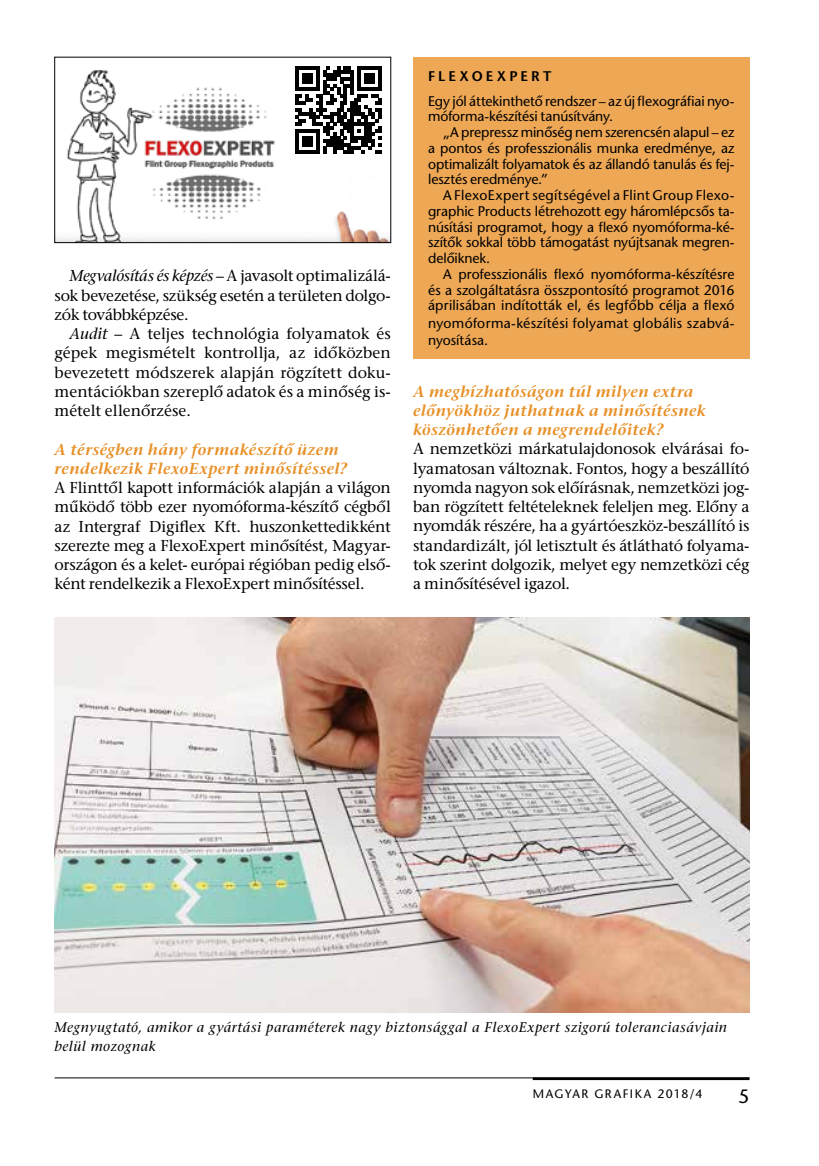
<style>
.page{position:relative;width:819px;height:1166px;background:#fff}
.page>*{position:absolute;margin:0;border:0;box-sizing:border-box;transform-origin:0 0}
.t1{font:19.25px "ITC Stone Sans";color:#000}
.t2{font:15.75px/19.2px "ITC Stone Serif";letter-spacing:-.01em;color:#000;text-align:justify}
.t3{font:italic 600 15.75px/19.2px "ITC Stone Serif";letter-spacing:.025em;color:#e89027}
.t4{font:14px/15.8px "ITC Stone Sans";letter-spacing:-.005em;color:#000;text-align:justify}
.t5{font:italic 14px/19.2px "ITC Stone Serif";letter-spacing:.04em;color:#000}
.t6{font:14px/17.5px "ITC Stone Sans";letter-spacing:.02em;color:#000}
.t7{font:600 14px "ITC Stone Sans";letter-spacing:.22em;color:#000}
.t8{font:12.25px "ITC Stone Sans";letter-spacing:.12em;color:#000}
.s1{font-style:italic}
</style>
<div class="page">
<hr style="left:55px;top:1077px;width:694px;height:1px;background:#000">
<hr style="left:532px;top:1077px;width:217px;height:3px;background:#000">
<div style="left:413px;top:57px;width:336px;height:301px;background:#eda755"></div>
<img style="left:57px;top:70px;width:332px;height:171px">
<div style="left:55px;top:57px;width:336px;height:186px;border:1px solid #000"></div>
<div style="left:289px;top:61px;width:99px;height:99px;background:#fff"></div>
<svg style="left:295px;top:67px;width:87px;height:87px"></svg>
<img style="left:55px;top:618px;width:694px;height:395px">
<p class="t2" style="left:55px;top:268px;width:338px;text-indent:15px"><span class="s1">Megvalósítás és képzés</span> – A javasolt optimalizálá&shy;sok bevezetése, szükség esetén a területen dolgo&shy;zók továbbképzése.</p>
<p class="t2" style="left:55px;top:326px;width:338px;text-indent:15px"><span class="s1">Audit</span> – A teljes technológia folyamatok és gépek megismételt kontrollja, az időközben bevezetett módszerek alapján rögzített doku&shy;mentációkban szereplő adatok és a minőség is&shy;mételt ellenőrzése.</p>
<p class="t3" style="left:55px;top:442px;width:294px">A térségben hány formakészítő üzem rendelkezik FlexoExpert minősítéssel?</p>
<p class="t2" style="left:55px;top:480px;width:338px">A Flinttől kapott információk alapján a világon működő több ezer nyomóforma-készítő cégből az Intergraf Digiflex Kft. huszonkettedikként szerezte meg a FlexoExpert minősítést, Magyar&shy;országon és a kelet- európai régióban pedig első&shy;ként rendelkezik a FlexoExpert minősítéssel.</p>
<p class="t7" style="left:428px;top:69px;width:125px">FLEXOEXPERT</p>
<p class="t4" style="left:428px;top:95px;width:308px">Egy jól áttekinthető rendszer – az új flexográfiai nyo&shy;móforma-készítési tanúsítvány.</p>
<p class="t4" style="left:428px;top:126px;width:308px;text-indent:15px">„A prepressz minőség nem szerencsén alapul – ez a pontos és professzionális munka eredménye, az optimalizált folyamatok és az állandó tanulás és fej&shy;lesztés eredménye.”</p>
<p class="t4" style="left:428px;top:189px;width:308px;text-indent:15px">A FlexoExpert segítségével a Flint Group Flexo&shy;graphic Products létrehozott egy háromlépcsős ta&shy;núsítási programot, hogy a flexó nyomóforma-ké&shy;szítők sokkal több támogatást nyújtsanak megren&shy;delőiknek.</p>
<p class="t4" style="left:428px;top:268px;width:308px;text-indent:15px">A professzionális flexó nyomóforma-készítésre és a szolgáltatásra összpontosító programot 2016 áprilisában indították el, és legfőbb célja a flexó</p>
<p class="t6" style="left:428px;top:316px;width:308px">nyomóforma-készítési folyamat globális szabvá&shy;nyosítása.</p>
<p class="t3" style="left:413px;top:384px;width:294px">A megbízhatóságon túl milyen extra előnyökhöz juthatnak a minősítésnek köszönhetően a megrendelőitek?</p>
<p class="t2" style="left:413px;top:441px;width:338px">A nemzetközi márkatulajdonosok elvárásai fo&shy;lyamatosan változnak. Fontos, hogy a beszállító nyomda nagyon sok előírásnak, nemzetközi jog&shy;ban rögzített feltételeknek feleljen meg. Előny a nyomdák részére, ha a gyártóeszköz-beszállító is standardizált, jól letisztult és átlátható folyama&shy;tok szerint dolgozik, melyet egy nemzetközi cég a minősítésével igazol.</p>
<p class="t5" style="left:54px;top:1019px;width:674px">Megnyugtató, amikor a gyártási paraméterek nagy biztonsággal a FlexoExpert szigorú toleranciasávjain belül mozognak</p>
<p class="t8" style="left:532px;top:1087px;width:171px">MAGYAR GRAFIKA 2018/4</p>
<p class="t1" style="left:738px;top:1085px;width:13px">5</p>
</div>
